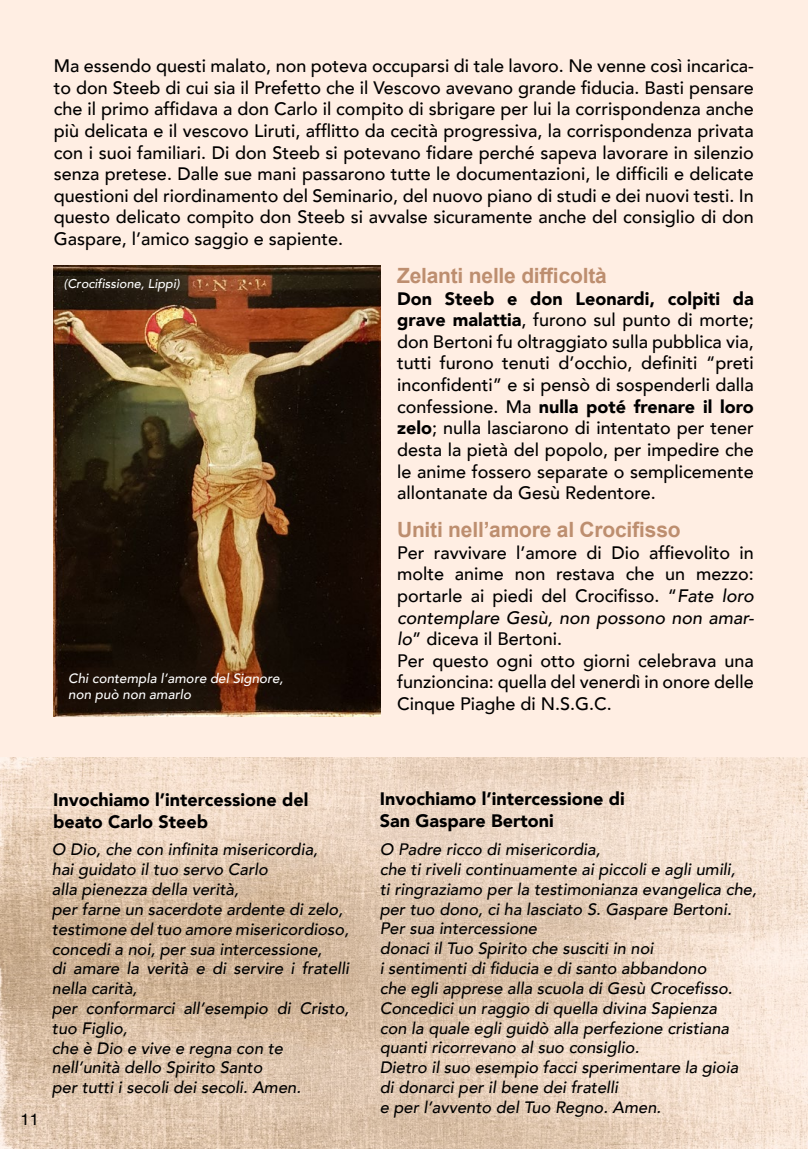
<style>
.page{position:relative;width:808px;height:1149px;background:#fff}
.page>*{position:absolute;margin:0;border:0;box-sizing:border-box;transform-origin:0 0}
.t1{font:700 21px "Arial";letter-spacing:-.01em;color:#bd8e6f}
.t2{font:500 18px/21.6px "Avenir";color:#000;text-align:justify}
.t3{font:900 18px/21.6px "Avenir";color:#000}
.t4{font:italic 500 16.5px/19.8px "Avenir";color:#000}
.t5{font:16.5px "Helvetica";color:#000}
.t6{font:italic 500 13.5px/16.2px "Avenir";color:#fff}
.t7{font:italic 500 12.75px "Avenir";color:#fff}
.s1{font-weight:900}
.s2{font-style:italic}
</style>
<div class="page">
<div style="left:0;top:0;width:808px;height:1148px;background:#ffeee3"></div>
<img style="left:0;top:757px;width:808px;height:391px">
<img style="left:54px;top:266px;width:326px;height:450px">
<p class="t2" style="left:54px;top:54px;width:701px">Ma essendo questi malato, non poteva occuparsi di tale lavoro. Ne venne così incarica&shy;to don Steeb di cui sia il Prefetto che il Vescovo avevano grande fiducia. Basti pensare che il primo affidava a don Carlo il compito di sbrigare per lui la corrispondenza anche più delicata e il vescovo Liruti, afflitto da cecità progressiva, la corrispondenza privata con i suoi familiari. Di don Steeb si potevano fidare perché sapeva lavorare in silenzio senza pretese. Dalle sue mani passarono tutte le documentazioni, le difficili e delicate questioni del riordinamento del Seminario, del nuovo piano di studi e dei nuovi testi. In questo delicato compito don Steeb si avvalse sicuramente anche del consiglio di don Gaspare, l’amico saggio e sapiente.</p>
<p class="t1" style="left:397px;top:261px;width:211px">Zelanti nelle difficoltà</p>
<p class="t2" style="left:397px;top:286px;width:358px"><span class="s1">Don Steeb e don Leonardi, colpiti da grave malattia</span>, furono sul punto di morte; don Bertoni fu oltraggiato sulla pubblica via, tutti furono tenuti d’occhio, definiti “preti inconfidenti” e si pensò di sospenderli dalla confessione. Ma <span class="s1">nulla poté frenare il loro zelo</span>; nulla lasciarono di intentato per tener desta la pietà del popolo, per impedire che le anime fossero separate o semplicemente allontanate da Gesù Redentore.</p>
<p class="t1" style="left:397px;top:515px;width:285px">Uniti nell’amore al Crocifisso</p>
<p class="t2" style="left:397px;top:540px;width:358px;text-align:left">Per ravvivare l’amore di Dio affievolito in molte anime non restava che un mezzo: portarle ai piedi del Crocifisso. “<span class="s2">Fate loro contemplare Gesù, non possono non amar&shy;lo</span>” diceva il Bertoni.<br>Per questo ogni otto giorni celebrava una funzioncina: quella del venerdì in onore delle Cinque Piaghe di N.S.G.C.</p>
<p class="t7" style="left:64px;top:276px;width:117px">(Crocifissione, Lippi)</p>
<p class="t6" style="left:68px;top:669px;width:217px">Chi contempla l’amore del Signore, non può non amarlo</p>
<p class="t5" style="left:21px;top:1105px;width:20px">11</p>
<p class="t3" style="left:53px;top:788px;width:257px">Invochiamo l’intercessione del beato Carlo Steeb</p>
<p class="t4" style="left:52px;top:839px;width:299px">O Dio, che con infinita misericordia,<br>hai guidato il tuo servo Carlo<br>alla pienezza della verità,<br>per farne un sacerdote ardente di zelo, testimone del tuo amore misericordioso, concedi a noi, per sua intercessione,<br>di amare la verità e di servire i fratelli nella carità,<br>per conformarci all’esempio di Cristo, tuo Figlio,<br>che è Dio e vive e regna con te nell’unità dello Spirito Santo<br>per tutti i secoli dei secoli. Amen.</p>
<p class="t3" style="left:380px;top:787px;width:246px">Invochiamo l’intercessione di<br>San Gaspare Bertoni</p>
<p class="t4" style="left:380px;top:839px;width:378px">O Padre ricco di misericordia,<br>che ti riveli continuamente ai piccoli e agli umili,<br>ti ringraziamo per la testimonianza evangelica che, per tuo dono, ci ha lasciato S. Gaspare Bertoni.<br>Per sua intercessione<br>donaci il Tuo Spirito che susciti in noi<br>i sentimenti di fiducia e di santo abbandono<br>che egli apprese alla scuola di Gesù Crocefisso.<br>Concedici un raggio di quella divina Sapienza<br>con la quale egli guidò alla perfezione cristiana quanti ricorrevano al suo consiglio.<br>Dietro il suo esempio facci sperimentare la gioia<br>di donarci per il bene dei fratelli<br>e per l’avvento del Tuo Regno. Amen.</p>
</div>
